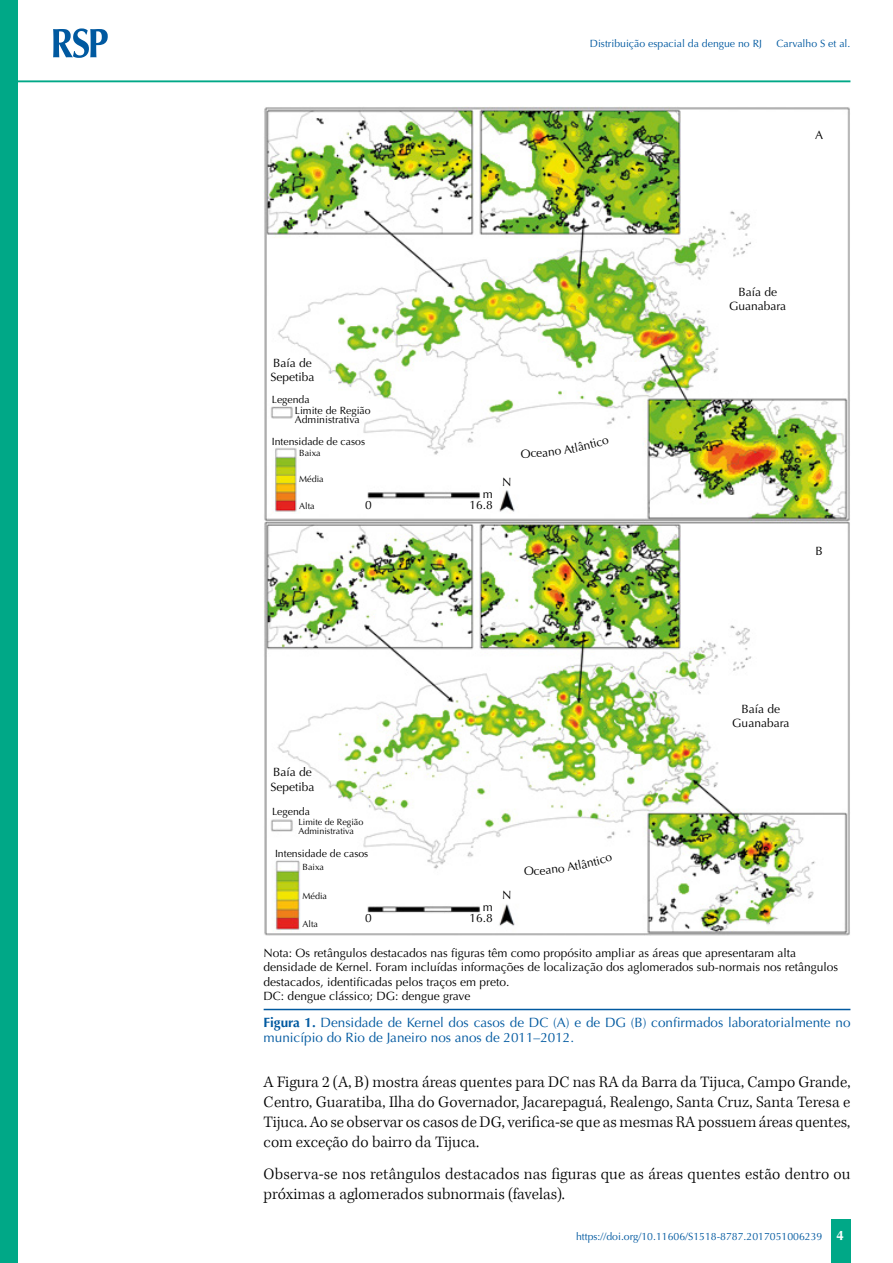
<style>
.page{position:relative;width:893px;height:1263px;background:#fff}
.page>*{position:absolute;margin:0;border:0;box-sizing:border-box;transform-origin:0 0}
.t1{font:300 16.5px/19.8px "Kepler Std";letter-spacing:.005em;color:#000;text-align:justify}
.t2{font:13.5px/14.2px "Optima";color:#0059a0}
.t3{font:700 13.5px "Optima";color:#fff}
.t4{font:12px/14.4px "Optima";color:#000}
.t5{font:10.5px "Optima";color:#0059a0}
.t6{font:10.5px/9px "Optima";color:#000}
.t7{font:9px/9px "Optima";color:#000}
.s1{font-weight:700}
</style>
<div class="page">
<div style="left:831px;top:1220px;width:20px;height:43px;background:#00a887"></div>
<div style="left:0;top:0;width:18px;height:1263px;background:#00a887"></div>
<svg style="left:53px;top:28px;width:55px;height:30px"></svg>
<hr style="left:18px;top:80px;width:832px;height:2px;background:#00a887">
<img style="left:264px;top:107px;width:586px;height:828px">
<hr style="left:264px;top:1009px;width:586px;height:1px;background:#0059a0">
<svg style="left:521px;top:437px;width:88px;height:21px"></svg>
<svg style="left:524px;top:855px;width:88px;height:20px"></svg>
<p class="t5" style="left:590px;top:37px;width:174px">Distribuição espacial da dengue no RJ</p>
<p class="t5" style="left:777px;top:37px;width:75px">Carvalho S et al.</p>
<p class="t4" style="left:271px;top:356px;width:46px">Baía de<br>Sepetiba</p>
<p class="t6" style="left:272px;top:395px;width:39px">Legenda</p>
<p class="t6" style="left:272px;top:437px;width:95px">Intensidade de casos</p>
<p class="t7" style="left:299px;top:449px;width:23px">Baixa</p>
<p class="t7" style="left:299px;top:475px;width:26px">Média</p>
<p class="t7" style="left:299px;top:502px;width:17px">Alta</p>
<p class="t6" style="left:295px;top:406px;width:77px">Limite de Região<br>Administrativa</p>
<p class="t4" style="left:483px;top:487px;width:11px">m</p>
<p class="t4" style="left:365px;top:498px;width:8px">0</p>
<p class="t4" style="left:470px;top:498px;width:25px">16.8</p>
<p class="t4" style="left:502px;top:475px;width:11px">N</p>
<p class="t4" style="left:271px;top:765px;width:46px">Baía de<br>Sepetiba</p>
<p class="t6" style="left:272px;top:807px;width:39px">Legenda</p>
<p class="t6" style="left:275px;top:849px;width:95px">Intensidade de casos</p>
<p class="t7" style="left:303px;top:862px;width:23px">Baixa</p>
<p class="t7" style="left:303px;top:892px;width:26px">Média</p>
<p class="t7" style="left:303px;top:919px;width:17px">Alta</p>
<p class="t7" style="left:298px;top:818px;width:67px">Limite de Região<br>Administrativa</p>
<p class="t4" style="left:483px;top:900px;width:11px">m</p>
<p class="t4" style="left:365px;top:911px;width:8px">0</p>
<p class="t4" style="left:470px;top:911px;width:25px">16.8</p>
<p class="t4" style="left:502px;top:888px;width:11px">N</p>
<p class="t4" style="left:815px;top:128px;width:10px">A</p>
<p class="t4" style="left:729px;top:284px;width:59px;text-align:center">Baía de<br>Guanabara</p>
<p class="t4" style="left:815px;top:544px;width:9px">B</p>
<p class="t4" style="left:732px;top:702px;width:59px;text-align:center">Baía de<br>Guanabara</p>
<p class="t4" style="left:264px;top:946px;width:576px">Nota: Os retângulos destacados nas figuras têm como propósito ampliar as áreas que apresentaram alta densidade de Kernel. Foram incluídas informações de localização dos aglomerados sub-normais nos retângulos destacados, identificadas pelos traços em preto.<br>DC: dengue clássico; DG: dengue grave</p>
<p class="t2" style="left:264px;top:1016px;width:588px"><span class="s1">Figura 1.</span> Densidade de Kernel dos casos de DC (A) e de DG (B) confirmados laboratorialmente no município do Rio de Janeiro nos anos de 2011–2012.</p>
<p class="t1" style="left:264px;top:1073px;width:588px">A Figura 2 (A, B) mostra áreas quentes para DC nas RA da Barra da Tijuca, Campo Grande, Centro, Guaratiba, Ilha do Governador, Jacarepaguá, Realengo, Santa Cruz, Santa Teresa e Tijuca. Ao se observar os casos de DG, verifica-se que as mesmas RA possuem áreas quentes, com exceção do bairro da Tijuca.</p>
<p class="t1" style="left:264px;top:1165px;width:588px">Observa-se nos retângulos destacados nas figuras que as áreas quentes estão dentro ou próximas a aglomerados subnormais (favelas).</p>
<p class="t5" style="left:576px;top:1230px;width:248px">https://doi.org/10.11606/S1518-8787.2017051006239</p>
<p class="t3" style="left:836px;top:1227px;width:9px">4</p>
</div>
